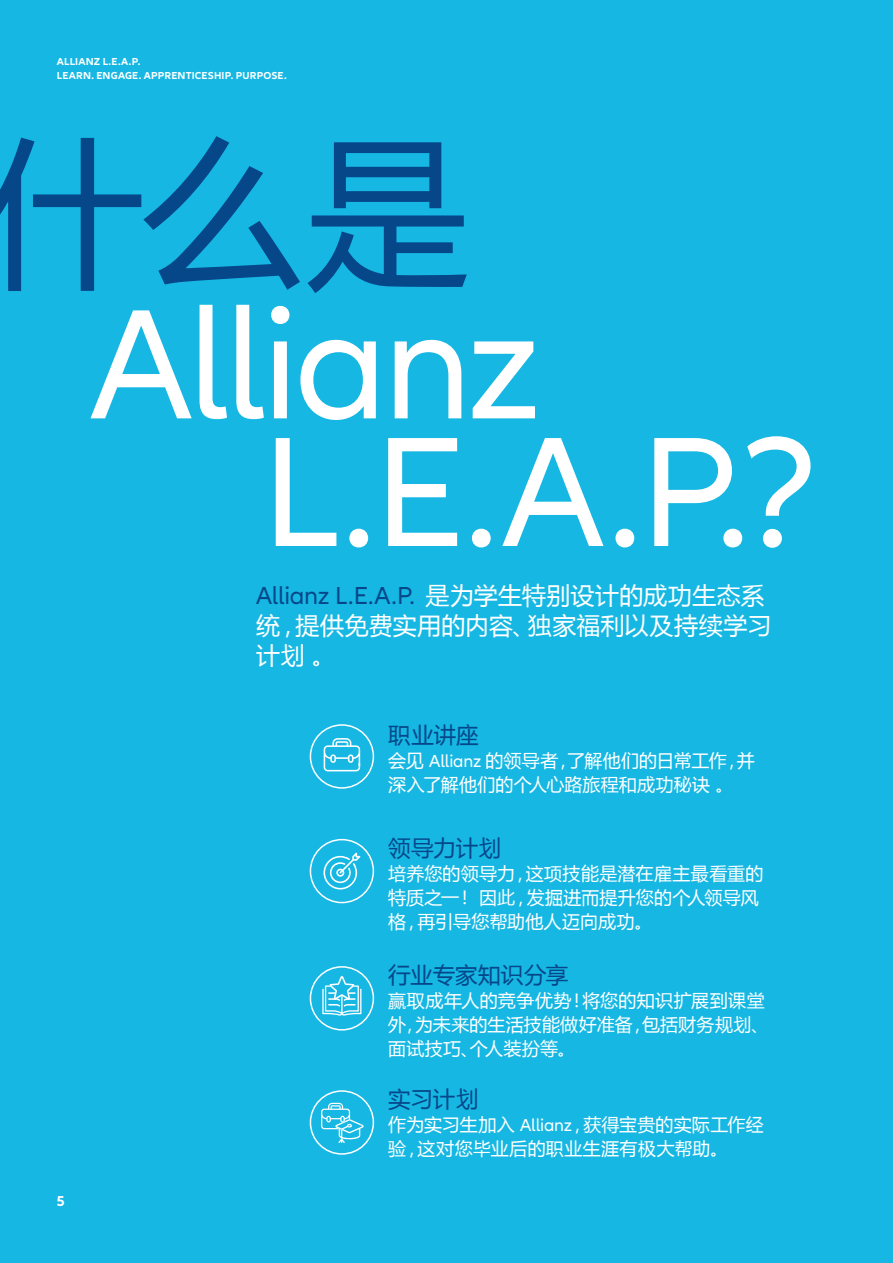
<style>
.page{position:relative;width:893px;height:1263px;background:#16b8e3}
.page>*{position:absolute;margin:0;border:0;box-sizing:border-box;transform-origin:0 0}
.t1{font:161.85px "Allianz Neo";letter-spacing:-.03em;color:#fff}
.t2{font:161.85px "Microsoft Ya Hei";color:#06478a}
.Subheadline___CTA_15{font:25.5px "Allianz Neo";letter-spacing:-.01em;color:#05478a}
.Subheadline___CTA_15-2{font:24px/30px "Microsoft Ya Hei";letter-spacing:.015em;color:#fff}
.Copy_10_13pt{font:22.5px "Microsoft Ya Hei";color:#05478a}
.Copy_10_13pt-2{font:18px/24px "Microsoft Ya Hei";letter-spacing:.01em;color:#fff}
.t3{font:700 15px "Allianz Neo";color:#fff}
.Subheadline___CTA_15-3{font:700 10.5px "Allianz Neo";letter-spacing:.015em;color:#fff}
.s1{font-family:"Microsoft Ya Hei";font-size:24px;color:#fff}
.s2{font-family:"Allianz Neo"}
</style>
<div class="page">
<svg style="left:323px;top:853px;width:37px;height:36px"></svg>
<svg style="left:322px;top:976px;width:39px;height:40px"></svg>
<svg style="left:324px;top:738px;width:36px;height:33px"></svg>
<div style="left:310px;top:724px;width:64px;height:65px;border:2px solid #fff;border-radius:50%"></div>
<div style="left:310px;top:839px;width:64px;height:64px;border:2px solid #fff;border-radius:50%"></div>
<div style="left:310px;top:966px;width:64px;height:64px;border:2px solid #fff;border-radius:50%"></div>
<div style="left:310px;top:1090px;width:64px;height:65px;border:2px solid #fff;border-radius:50%"></div>
<svg style="left:321px;top:1103px;width:43px;height:40px"></svg>
<p class="Subheadline___CTA_15-3" style="left:57px;top:56px;width:85px">ALLIANZ L.E.A.P.</p>
<p class="Subheadline___CTA_15-3" style="left:57px;top:69px;width:231px">LEARN. ENGAGE. APPRENTICESHIP. PURPOSE.</p>
<p class="t2" style="left:-18px;top:103px;width:488px">什么是</p>
<p class="t1" style="left:91px;top:272px;width:452px">Allianz</p>
<p class="t1" style="left:262px;top:400px;width:557px">L.E.A.P.?</p>
<p class="Subheadline___CTA_15" style="left:256px;top:581px;width:510px">Allianz L.E.A.P. <span class="s1">是为学生特别设计的成功生态系</span></p>
<p class="Subheadline___CTA_15-2" style="left:256px;top:610px;width:517px">统，提供免费实用的内容、独家福利以及持续学习计划 。</p>
<p class="Copy_10_13pt" style="left:388px;top:719px;width:92px">职业讲座</p>
<p class="Copy_10_13pt-2" style="left:388px;top:748px;width:368px">会见 <span class="s2">Allianz</span> 的领导者，了解他们的日常工作，并深入了解他们的个人心路旅程和成功秘诀 。</p>
<p class="t3" style="left:57px;top:1192px;width:10px">5</p>
<p class="Copy_10_13pt" style="left:388px;top:832px;width:115px">领导力计划</p>
<p class="Copy_10_13pt-2" style="left:388px;top:861px;width:377px">培养您的领导力，这项技能是潜在雇主最看重的特质之一！ 因此，发掘进而提升您的个人领导风格，再引导您帮助他人迈向成功。</p>
<p class="Copy_10_13pt" style="left:388px;top:960px;width:181px">行业专家知识分享</p>
<p class="Copy_10_13pt-2" style="left:388px;top:988px;width:382px">赢取成年人的竞争优势！将您的知识扩展到课堂外，为未来的生活技能做好准备，包括财务规划、面试技巧、个人装扮等。</p>
<p class="Copy_10_13pt" style="left:388px;top:1084px;width:92px">实习计划</p>
<p class="Copy_10_13pt-2" style="left:388px;top:1112px;width:377px">作为实习生加入 <span class="s2">Allianz</span>，获得宝贵的实际工作经验，这对您毕业后的职业生涯有极大帮助。</p>
</div>
